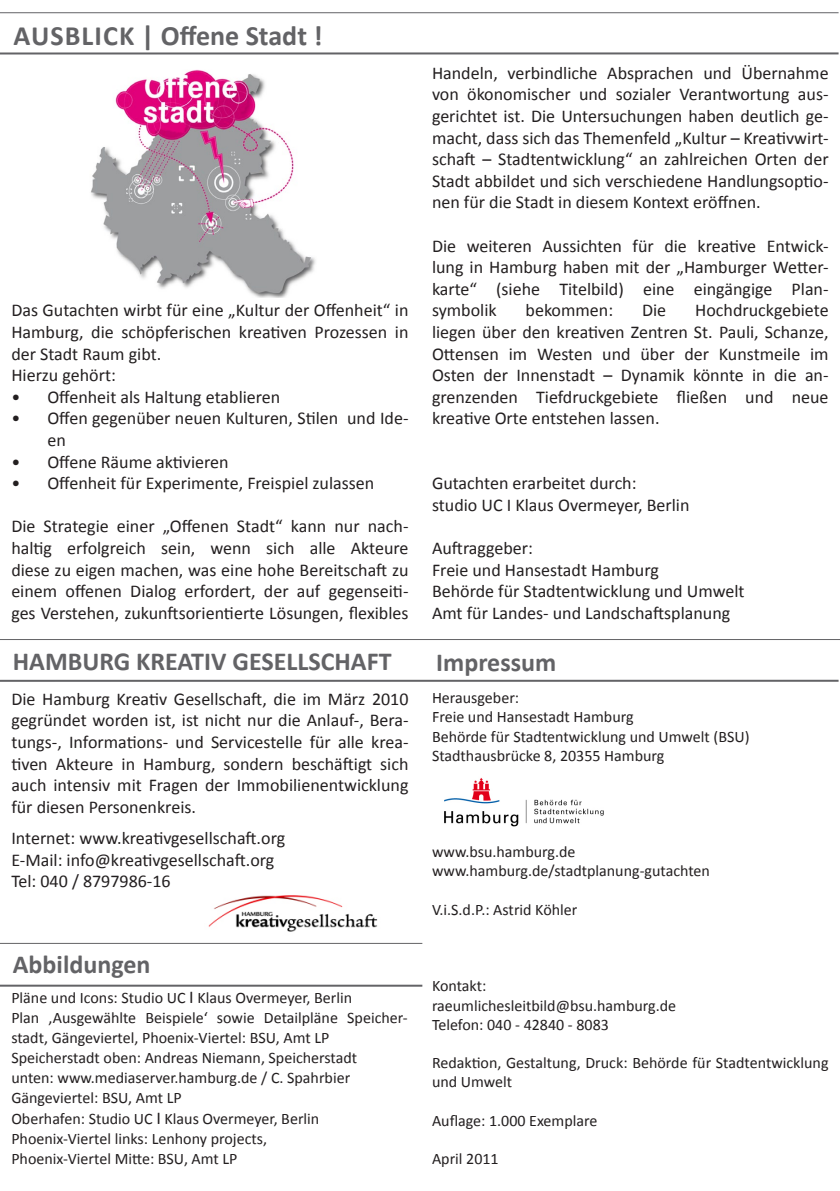
<style>
.page{position:relative;width:840px;height:1191px;background:#fff}
.page>*{position:absolute;margin:0;border:0;box-sizing:border-box;transform-origin:0 0}
.t1{font:700 28px "Calibri";color:#636366}
.t2{font:700 26px "Calibri";color:#636366}
.t3{font:18px/21.6px "Calibri";color:#231f20}
.t4{font:16px/19.2px "Calibri";color:#231f20}
.s1{font-size:18px}
</style>
<div class="page">
<img style="left:91px;top:69px;width:225px;height:228px">
<img style="left:208px;top:895px;width:170px;height:37px">
<hr style="left:0;top:52px;width:838px;height:2px;background:#636366">
<hr style="left:0;top:12px;width:838px;height:1px;background:#636366">
<hr style="left:0;top:680px;width:838px;height:2px;background:#636366">
<hr style="left:0;top:639px;width:839px;height:1px;background:#636366">
<hr style="left:0;top:943px;width:422px;height:1px;background:#636366">
<hr style="left:0;top:984px;width:422px;height:2px;background:#636366">
<img style="left:444px;top:777px;width:160px;height:50px">
<h1 class="t1" style="left:13px;top:18px;width:310px">Ausb li ck | Offene Stadt !</h1>
<p class="t3" style="left:11px;top:299px;width:398px">Das Gutachten wirbt für eine „Kultur der Offenheit“ in Hamburg, die schöpferischen kreativen Prozessen in der Stadt Raum gibt.<br>Hierzu gehört:</p>
<p class="t3" style="left:11px;top:385px;width:270px">• Offenheit als Haltung etablieren</p>
<p class="t3" style="left:47px;top:407px;width:362px;text-indent:-36px">• Offen gegenüber neuen Kulturen, Stilen und Ide&shy;en</p>
<p class="t3" style="left:11px;top:450px;width:219px">• Offene Räume aktivieren</p>
<p class="t3" style="left:11px;top:471px;width:364px">• Offenheit für Experimente, Freispiel zulassen</p>
<p class="t3" style="left:11px;top:515px;width:398px;text-align:justify">Die Strategie einer „Offenen Stadt“ kann nur nach&shy;haltig erfolgreich sein, wenn sich alle Akteure diese zu eigen machen, was eine hohe Bereitschaft zu einem offenen Dialog erfordert, der auf gegenseiti&shy;ges Verstehen, zukunftsorientierte Lösungen, flexibles</p>
<h2 class="t2" style="left:13px;top:645px;width:379px">HAMBURG KREATIV GESELLSCHAFT</h2>
<p class="t3" style="left:11px;top:687px;width:398px;text-align:justify">Die Hamburg Kreativ Gesellschaft, die im März 2010 gegründet worden ist, ist nicht nur die Anlauf-, Bera&shy;tungs-, Informations- und Servicestelle für alle krea&shy;tiven Akteure in Hamburg, sondern beschäftigt sich auch intensiv mit Fragen der Immobilienentwicklung für diesen Personenkreis.</p>
<p class="t3" style="left:11px;top:826px;width:275px">Internet: www.kreativgesellschaft.org<br>E-Mail: info@kreativgesellschaft.org<br>Tel: 040 / 8797986-16</p>
<h2 class="t2" style="left:13px;top:948px;width:139px">Abbildungen</h2>
<p class="t4" style="left:11px;top:986px;width:398px;line-height:20px">Pläne und Icons: Studio UC <span class="s1">I</span> Klaus Overmeyer, Berlin<br>Plan ‚Ausgewählte Beispiele‘ sowie Detailpläne Speicher&shy;stadt, Gängeviertel, Phoenix-Viertel: BSU, Amt LP Speicherstadt oben: Andreas Niemann, Speicherstadt<br>unten: www.mediaserver.hamburg.de / C. Spahrbier Gängeviertel: BSU, Amt LP</p>
<p class="t4" style="left:11px;top:1108px;width:309px;line-height:20px">Oberhafen: Studio UC <span class="s1">I</span> Klaus Overmeyer, Berlin<br>Phoenix-Viertel links: Lenhony projects,<br>Phoenix-Viertel Mitte: BSU, Amt LP</p>
<p class="t3" style="left:432px;top:61px;width:398px;text-align:justify">Handeln, verbindliche Absprachen und Übernahme von ökonomischer und sozialer Verantwortung aus&shy;gerichtet ist. Die Untersuchungen haben deutlich ge&shy;macht, dass sich das Themenfeld „Kultur – Kreativwirt&shy;schaft – Stadtentwicklung“ an zahlreichen Orten der Stadt abbildet und sich verschiedene Handlungsoptio&shy;nen für die Stadt in diesem Kontext eröffnen.</p>
<p class="t3" style="left:432px;top:234px;width:398px;text-align:justify">Die weiteren Aussichten für die kreative Entwick&shy;lung in Hamburg haben mit der „Hamburger Wetter&shy;karte“ (siehe Titelbild) eine eingängige Plan&shy;symbolik</p>
<p class="t3" style="left:432px;top:299px;width:398px;text-align:justify;text-indent:263px">Hochdruckgebiete liegen über den kreativen Zentren St. Pauli, Schanze, Ottensen im Westen und über der Kunstmeile im Osten der Innenstadt – Dynamik könnte in die an&shy;grenzenden Tiefdruckgebiete fließen und neue kreative Orte entstehen lassen.</p>
<p class="t3" style="left:525px;top:299px;width:89px">bekommen:</p>
<p class="t3" style="left:641px;top:299px;width:26px">Die</p>
<p class="t3" style="left:432px;top:471px;width:259px">Gutachten erarbeitet durch:<br>studio UC I Klaus Overmeyer, Berlin</p>
<p class="t3" style="left:432px;top:536px;width:314px">Auftraggeber:<br>Freie und Hansestadt Hamburg<br>Behörde für Stadtentwicklung und Umwelt<br>Amt für Landes- und Landschaftsplanung</p>
<h2 class="t2" style="left:436px;top:646px;width:121px">Impressum</h2>
<p class="t4" style="left:432px;top:687px;width:319px">Herausgeber:<br>Freie und Hansestadt Hamburg<br>Behörde für Stadtentwicklung und Umwelt (BSU)<br>Stadthausbrücke 8, 20355 Hamburg</p>
<p class="t4" style="left:432px;top:841px;width:279px">www.bsu.hamburg.de www.hamburg.de/stadtplanung-gutachten</p>
<p class="t4" style="left:432px;top:899px;width:147px">V.i.S.d.P.: Astrid Köhler</p>
<p class="t4" style="left:432px;top:975px;width:245px">Kontakt: raeumlichesleitbild@bsu.hamburg.de<br>Telefon: 040 - 42840 - 8083</p>
<p class="t4" style="left:432px;top:1052px;width:398px">Redaktion, Gestaltung, Druck: Behörde für Stadtentwicklung und Umwelt</p>
<p class="t4" style="left:432px;top:1110px;width:167px">Auflage: 1.000 Exemplare</p>
<p class="t4" style="left:432px;top:1148px;width:68px">April 2011</p>
</div>
